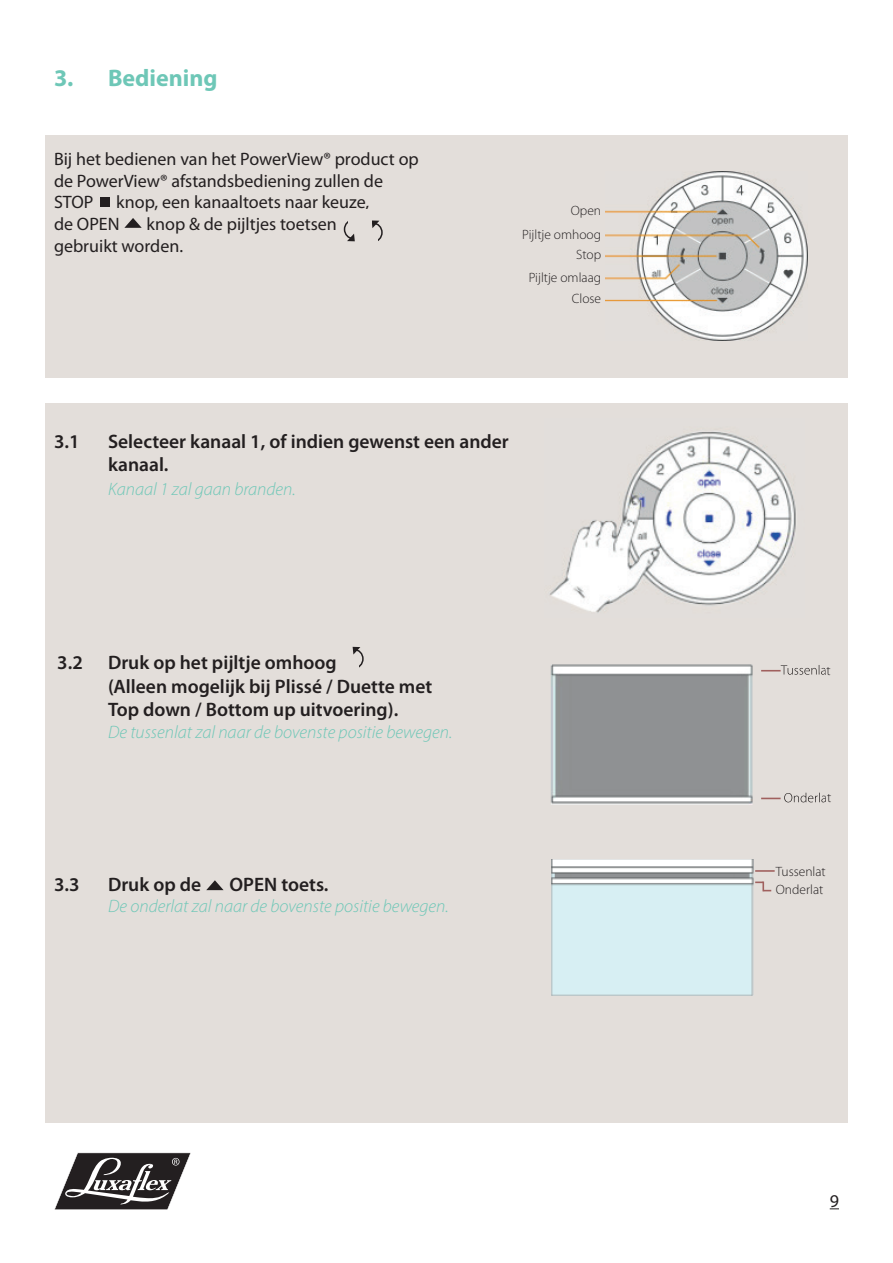
<style>
.page{position:relative;width:893px;height:1263px;background:#fff}
.page>*{position:absolute;margin:0;border:0;box-sizing:border-box;transform-origin:0 0}
.t1{font:700 24px "Myriad Pro";color:#6ec7b7}
.t2{font:600 19.5px/23.4px "Myriad Pro";color:#231f20}
.t3{font:18px/21.6px "Myriad Pro";color:#231f20}
.t4{font:italic 300 18px "Myriad Pro";color:#6ec7b7}
.t5{font:300 13.5px/22.2px "Myriad Pro";color:#231f20;text-align:right}
</style>
<div class="page">
<svg style="left:54px;top:1152px;width:136px;height:58px"></svg>
<div style="left:45px;top:135px;width:803px;height:242px;background:#e3deda"></div>
<div style="left:45px;top:403px;width:803px;height:720px;background:#e3deda"></div>
<img style="left:549px;top:432px;width:247px;height:181px">
<div style="left:100px;top:197px;width:9px;height:10px;background:#231f20"></div>
<svg style="left:124px;top:218px;width:18px;height:10px"></svg>
<svg style="left:206px;top:880px;width:18px;height:10px"></svg>
<img style="left:550px;top:664px;width:226px;height:141px">
<img style="left:776px;top:665px;width:48px;height:138px">
<img style="left:784px;top:793px;width:40px;height:9px">
<img style="left:781px;top:665px;width:43px;height:10px">
<svg style="left:761px;top:798px;width:20px;height:1px"></svg>
<svg style="left:761px;top:670px;width:20px;height:1px"></svg>
<img style="left:605px;top:172px;width:202px;height:169px">
<div style="left:364px;top:222px;width:19px;height:20px;border:2px solid #231f20;border-radius:50%"></div>
<div style="left:355px;top:216px;width:20px;height:36px;background:#e3deda"></div>
<div style="left:359px;top:236px;width:19px;height:13px;background:#e3deda"></div>
<svg style="left:372px;top:220px;width:7px;height:8px"></svg>
<div style="left:344px;top:219px;width:19px;height:20px;border:2px solid #231f20;border-radius:50%"></div>
<div style="left:352px;top:209px;width:19px;height:37px;background:#e3deda"></div>
<div style="left:349px;top:213px;width:18px;height:12px;background:#e3deda"></div>
<svg style="left:347px;top:234px;width:8px;height:7px"></svg>
<div style="left:345px;top:649px;width:19px;height:20px;border:2px solid #231f20;border-radius:50%"></div>
<div style="left:336px;top:642px;width:20px;height:37px;background:#e3deda"></div>
<div style="left:340px;top:663px;width:18px;height:12px;background:#e3deda"></div>
<svg style="left:353px;top:647px;width:7px;height:7px"></svg>
<img style="left:551px;top:859px;width:202px;height:137px">
<hr style="left:755px;top:870px;width:20px;height:2px;background:#a0605e">
<svg style="left:755px;top:881px;width:16px;height:10px"></svg>
<p class="t1" style="left:54px;top:62px;width:165px">3. Bediening</p>
<p class="t3" style="left:54px;top:148px;width:366px">Bij het bedienen van het PowerView® product op de PowerView® afstandsbediening zullen de<br>STOP</p>
<p class="t3" style="left:54px;top:191px;width:317px;text-indent:62px">knop, een kanaaltoets naar keuze, de OPEN</p>
<p class="t3" style="left:54px;top:213px;width:284px;text-indent:92px">knop &amp; de pijltjes toetsen gebruikt worden.</p>
<p class="t5" style="left:522px;top:199px;width:80px;line-height:24px">Open<br>Pijltje omhoog</p>
<p class="t5" style="left:529px;top:243px;width:74px">Stop<br>Pijltje omlaag<br>Close</p>
<p class="t2" style="left:54px;top:429px;width:27px">3.1</p>
<p class="t2" style="left:108px;top:429px;width:402px">Selecteer kanaal 1, of indien gewenst een ander kanaal.</p>
<p class="t4" style="left:108px;top:478px;width:189px">Kanaal 1 zal gaan branden.</p>
<p class="t2" style="left:57px;top:650px;width:27px">3.2</p>
<p class="t2" style="left:108px;top:650px;width:326px">Druk op het pijltje omhoog<br>(Alleen mogelijk bij Plissé / Duette met<br>Top down / Bottom up uitvoering).</p>
<p class="t4" style="left:108px;top:721px;width:346px">De tussenlat zal naar de bovenste positie bewegen.</p>
<p class="t2" style="left:54px;top:872px;width:27px">3.3</p>
<p class="t2" style="left:108px;top:872px;width:95px">Druk op de</p>
<p class="t2" style="left:229px;top:872px;width:101px">OPEN toets.</p>
<p class="t4" style="left:108px;top:895px;width:342px">De onderlat zal naar de bovenste positie bewegen.</p>
<p class="t5" style="left:776px;top:860px;width:51px">Tussenlat</p>
<p class="t5" style="left:776px;top:879px;width:49px">Onderlat</p>
<p class="t3" style="left:830px;top:1190px;width:11px">9</p>
</div>
